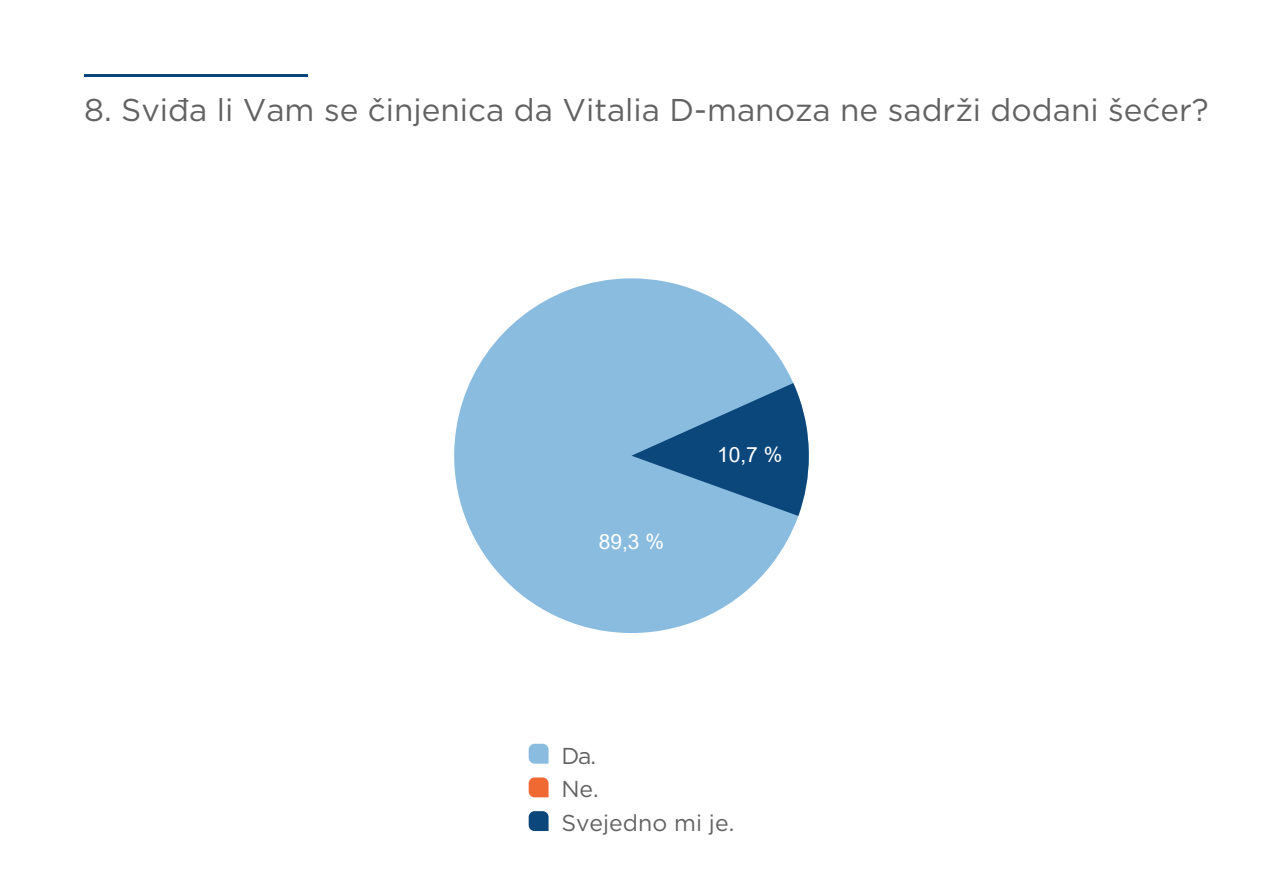
<style>
.page{position:relative;width:1263px;height:893px;background:#fff}
.page>*{position:absolute;margin:0;border:0;box-sizing:border-box;transform-origin:0 0}
.t1{font:31.5px "Gotham";color:#636263}
.t2{font:22.95px/33.8px "Gotham";color:#636263}
.t3{font:21px "Arial";color:#fff}
</style>
<div class="page">
<hr style="left:84px;top:74px;width:224px;height:3px;background:#0c477b">
<svg style="left:529px;top:744px;width:19px;height:20px"></svg>
<svg style="left:529px;top:777px;width:19px;height:20px"></svg>
<svg style="left:529px;top:811px;width:19px;height:20px"></svg>
<svg style="left:454px;top:278px;width:345px;height:355px;fill:#89bcdf"></svg>
<svg style="left:631px;top:383px;width:178px;height:133px;background:#4c81ac"></svg>
<p class="t1" style="left:84px;top:90px;width:1126px">8. Sviđa li Vam se činjenica da Vitalia D-manoza ne sadrži dodani šećer?</p>
<p class="t3" style="left:599px;top:527px;width:67px">89,3 %</p>
<p class="t3" style="left:717px;top:440px;width:67px">10,7 %</p>
<p class="t2" style="left:561px;top:738px;width:174px">Da.<br>Ne.<br>Svejedno mi je.</p>
</div>
